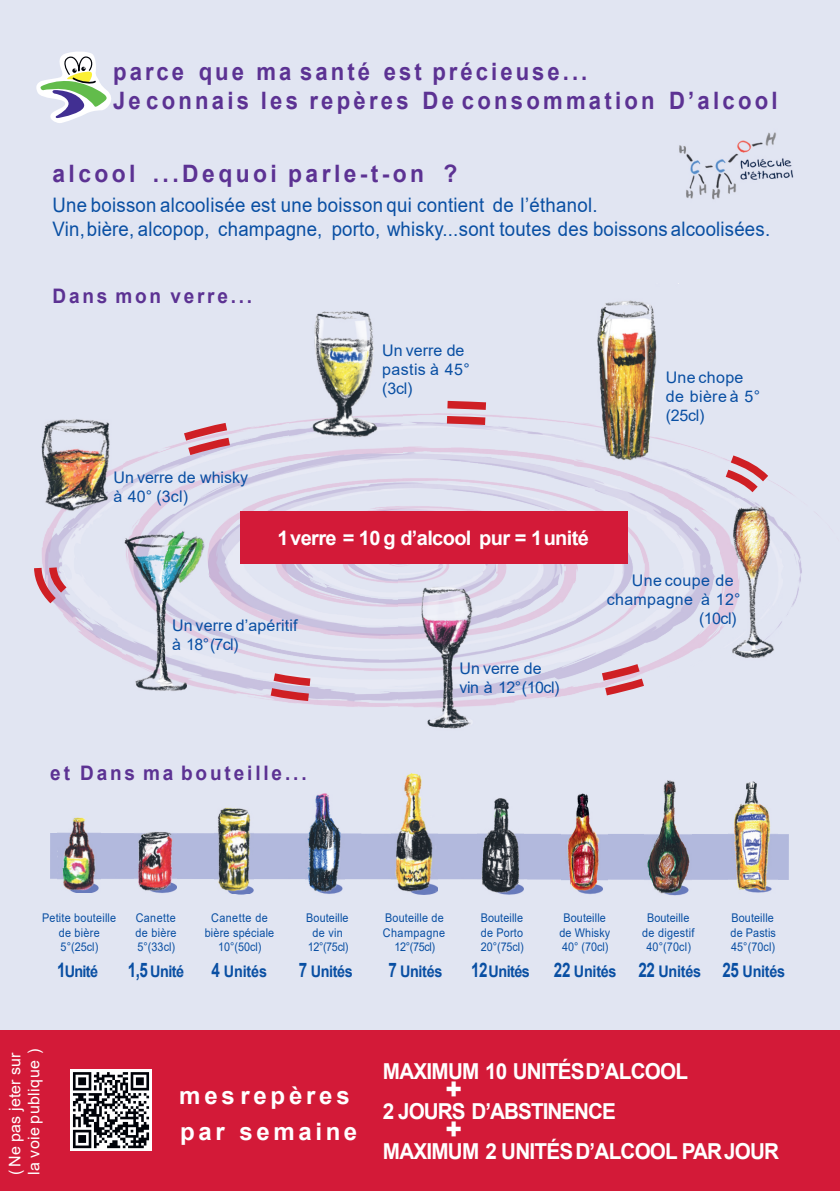
<style>
.page{position:relative;width:840px;height:1191px;background:#fff}
.page>*{position:absolute;margin:0;border:0;box-sizing:border-box;transform-origin:0 0}
.t1{font:900 28px "Arial";color:#fff;scale:.94 1}
.t2{font:700 24px/28.8px "Arial";letter-spacing:.145em;color:#5c3293;scale:.92 1}
.t3{font:700 24px "Arial";letter-spacing:.145em;color:#5c3293;scale:.95 1}
.t4{font:700 24px/36px "Arial";letter-spacing:.155em;color:#fff}
.t5{font:700 22px "Arial";letter-spacing:-.04em;color:#fff;scale:.94 1}
.t6{font:20px/24px "Arial";letter-spacing:.01em;color:#094fa3;scale:.93 1}
.t7{font:700 20px "Arial";letter-spacing:.15em;color:#5c3293;scale:.95 1}
.t8{font:700 20px "Arial";letter-spacing:-.03em;color:#fff}
.t9{font:16px/19.2px "Arial";letter-spacing:.01em;color:#094fa3}
.t10{font:700 16px "Arial";letter-spacing:-.025em;color:#094fa3;scale:.9 1}
.t11{font:16px/19.2px "Arial";letter-spacing:.025em;color:#fff}
.t12{font:16px/19.2px "Arial";letter-spacing:-.015em;color:#094fa3}
.t13{font:16px "Arial";letter-spacing:.03em;color:#094fa3}
.t14{font:12px/14.4px "Arial";letter-spacing:.015em;color:#094fa3;text-align:center;scale:.9 1}
.s1{font-size:20px}
</style>
<div class="page">
<div style="left:0;top:0;width:839px;height:1191px;background:#e1e5f2"></div>
<div style="left:0;top:1030px;width:839px;height:161px;background:#d31a38"></div>
<img style="left:42px;top:413px;width:776px;height:294px">
<div style="left:240px;top:512px;width:387px;height:52px;background:#d31a38"></div>
<img style="left:574px;top:300px;width:104px;height:166px">
<img style="left:720px;top:499px;width:62px;height:167px">
<img style="left:398px;top:569px;width:97px;height:160px">
<img style="left:123px;top:525px;width:85px;height:172px">
<img style="left:41px;top:413px;width:82px;height:114px">
<img style="left:289px;top:311px;width:113px;height:143px">
<img style="left:679px;top:132px;width:115px;height:68px">
<svg style="left:36px;top:51px;width:75px;height:72px"></svg>
<img style="left:57px;top:817px;width:44px;height:76px">
<img style="left:135px;top:832px;width:42px;height:61px">
<div style="left:228px;top:885px;width:25px;height:10px;background:#687bbc;border-radius:50%"></div>
<img style="left:215px;top:807px;width:38px;height:86px">
<img style="left:305px;top:793px;width:40px;height:101px">
<img style="left:478px;top:798px;width:45px;height:97px">
<img style="left:562px;top:793px;width:45px;height:101px">
<img style="left:645px;top:780px;width:47px;height:116px">
<img style="left:728px;top:781px;width:49px;height:112px">
<img style="left:391px;top:773px;width:47px;height:122px">
<svg style="left:176px;top:418px;width:62px;height:43px"></svg>
<svg style="left:439px;top:400px;width:55px;height:29px"></svg>
<svg style="left:717px;top:449px;width:59px;height:51px"></svg>
<svg style="left:593px;top:658px;width:59px;height:43px"></svg>
<svg style="left:262px;top:668px;width:56px;height:38px"></svg>
<svg style="left:34px;top:560px;width:40px;height:51px"></svg>
<div style="left:70px;top:1069px;width:82px;height:82px;background:#fff"></div>
<svg style="left:73px;top:1072px;width:76px;height:76px"></svg>
<h2 class="t2" style="left:113px;top:59px;width:723px">parce que ma santé est précieuse...<br>Jeconnais les repères De consommation D’alcool</h2>
<h2 class="t3" style="left:53px;top:165px;width:427px">alcool ...Dequoi parle-t-on ?</h2>
<h3 class="t6" style="left:53px;top:195px;width:773px">Une boisson alcoolisée est une boisson qui contient de l’éthanol.<br>Vin, bière, alcopop, champagne, porto, whisky... sont toutes des boissons alcoolisées.</h3>
<h3 class="t7" style="left:53px;top:288px;width:212px">Dans mon verre...</h3>
<h3 class="t9" style="left:382px;top:342px;width:89px">Un verre de pastis à 45° (3cl)</h3>
<h3 class="t9" style="left:113px;top:469px;width:136px">Un verre de whisky à 40° (3cl)</h3>
<h3 class="t8" style="left:277px;top:531px;width:313px">1 verre = 10 g d’alcool pur = 1 unité</h3>
<h3 class="t9" style="left:172px;top:617px;width:127px">Un verre d’apéritif à 18° (7cl)</h3>
<h3 class="t12" style="left:459px;top:660px;width:101px">Un verre de vin à 12° (10cl)</h3>
<h3 class="t9" style="left:665px;top:369px;width:96px">Une chope de bière à 5° (25cl)</h3>
<h3 class="t13" style="left:632px;top:574px;width:103px">Une coupe de</h3>
<h3 class="t9" style="left:607px;top:591px;width:135px">champagne à 12°</h3>
<h3 class="t9" style="left:699px;top:610px;width:39px">(10cl)</h3>
<h3 class="t7" style="left:50px;top:765px;width:271px">et Dans ma bouteille...</h3>
<p class="t14" style="left:42px;top:912px;width:84px">Petite bouteille de bière<br>5°(25cl)</p>
<h3 class="t10" style="left:57px;top:965px;width:47px"><span class="s1">1</span>Unité</h3>
<p class="t14" style="left:136px;top:912px;width:47px;text-align:justify">Canette de bière 5°(33cl)</p>
<h3 class="t10" style="left:128px;top:965px;width:64px"><span class="s1">1,5</span> Unité</h3>
<p class="t14" style="left:205px;top:912px;width:79px">Canette de bière spéciale<br>10°(50cl)</p>
<h3 class="t10" style="left:212px;top:965px;width:63px"><span class="s1">4</span> Unités</h3>
<p class="t14" style="left:306px;top:912px;width:49px">Bouteille de vin<br>12°(75cl)</p>
<h3 class="t10" style="left:299px;top:965px;width:61px"><span class="s1">7</span> Unités</h3>
<p class="t14" style="left:383px;top:912px;width:71px">Bouteille de<br>Champagne<br>12°(75cl)</p>
<h3 class="t10" style="left:388px;top:965px;width:61px"><span class="s1">7</span> Unités</h3>
<p class="t14" style="left:480px;top:912px;width:49px;text-align:justify">Bouteille de Porto 20°(75cl)</p>
<h3 class="t10" style="left:471px;top:965px;width:67px"><span class="s1">12</span> Unités</h3>
<p class="t14" style="left:559px;top:912px;width:58px">Bouteille de Whisky<br>40° (70cl)</p>
<h3 class="t10" style="left:554px;top:965px;width:71px"><span class="s1">22</span> Unités</h3>
<p class="t14" style="left:642px;top:912px;width:60px">Bouteille de digestif<br>40°(70cl)</p>
<h3 class="t10" style="left:638px;top:965px;width:71px"><span class="s1">22</span> Unités</h3>
<p class="t14" style="left:730px;top:912px;width:52px;text-align:left">Bouteille de Pastis<br>45°(70cl)</p>
<h3 class="t10" style="left:722px;top:965px;width:71px"><span class="s1">25</span> Unités</h3>
<h3 class="t11" style="left:7px;top:1175px;width:128px;rotate:-90deg">( Ne pas jeter sur la voie publique )</h3>
<h2 class="t4" style="left:179px;top:1080px;width:179px">mesrepères par semaine</h2>
<h3 class="t5" style="left:383px;top:1063px;width:326px">MAXIMUM 10 UNITÉS D’ALCOOL</h3>
<h1 class="t1" style="left:445px;top:1078px;width:20px">+</h1>
<h3 class="t5" style="left:383px;top:1103px;width:249px">2 JOURS D’ABSTINENCE</h3>
<h1 class="t1" style="left:445px;top:1118px;width:20px">+</h1>
<h3 class="t5" style="left:383px;top:1143px;width:423px">MAXIMUM 2 UNITÉS D’ALCOOL PAR JOUR</h3>
</div>
